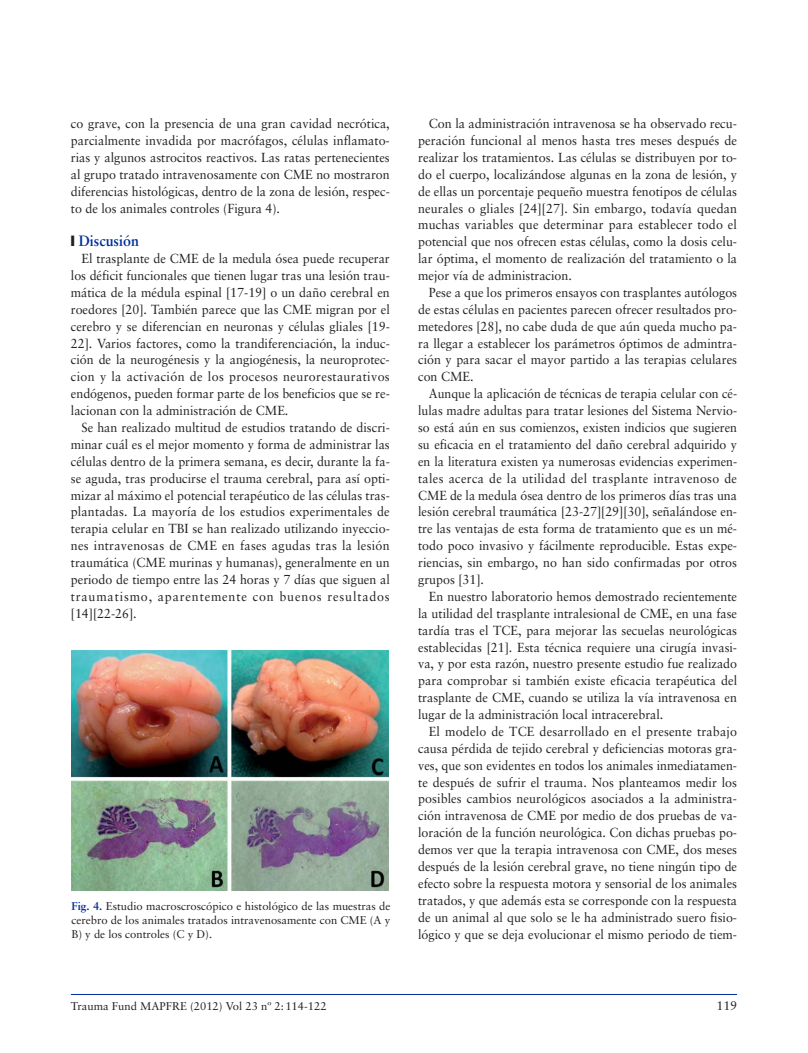
<style>
.page{position:relative;width:808px;height:1053px;background:#fff}
.page>*{position:absolute;margin:0;border:0;box-sizing:border-box;transform-origin:0 0}
.t1{font:700 15px "Sabon";color:#002d9d;scale:.95 1}
.t2{font:13.12px/16.9px "Sabon";color:#231f20;text-align:justify;scale:.95 1}
.t3{font:13.12px/16.9px "Sabon";color:#231f20;text-align:justify;scale:.94 1}
.t4{font:13.12px/16.9px "Sabon";color:#231f20;text-align:justify;scale:.96 1}
.t5{font:12.5px "Sabon";color:#231f20}
.t6{font:11.25px/13.8px "Sabon";color:#231f20;text-align:justify}
.s1{font-weight:700;color:#002d9d}
</style>
<div class="page">
<img style="left:71px;top:650px;width:317px;height:240px">
<hr style="left:71px;top:993px;width:666px;height:1px;background:#002d9d">
<p class="t2" style="left:71px;top:116px;width:337px">co grave, con la presencia de una gran cavidad necrótica, parcialmente invadida por macrófagos, células inflamato&shy;rias y algunos astrocitos reactivos. Las ratas pertenecientes al grupo tratado intravenosamente con CME no mostraron diferencias histológicas, dentro de la zona de lesión, respec&shy;to de los animales controles (Figura 4).</p>
<p class="t1" style="left:79px;top:235px;width:65px">Discusión</p>
<p class="t2" style="left:71px;top:251px;width:337px;text-indent:11px">El trasplante de CME de la medula ósea puede recuperar los déficit funcionales que tienen lugar tras una lesión trau&shy;mática de la médula espinal [17-19] o un daño cerebral en roedores [20]. También parece que las CME migran por el cerebro y se diferencian en neuronas y células gliales [19- 22]. Varios factores, como la trandiferenciación, la induc&shy;ción de la neurogénesis y la angiogénesis, la neuroprotec&shy;cion y la activación de los procesos neurorestaurativos endógenos, pueden formar parte de los beneficios que se re&shy;lacionan con la administración de CME.</p>
<p class="t2" style="left:71px;top:420px;width:337px;text-indent:11px">Se han realizado multitud de estudios tratando de discri&shy;minar cuál es el mejor momento y forma de administrar las células dentro de la primera semana, es decir, durante la fa&shy;se aguda, tras producirse el trauma cerebral, para así opti&shy;mizar al máximo el potencial terapéutico de las células tras&shy;plantadas. La mayoría de los estudios experimentales de terapia celular en TBI se han realizado utilizando inyeccio&shy;nes intravenosas de CME en fases agudas tras la lesión traumática (CME murinas y humanas), generalmente en un periodo de tiempo entre las 24 horas y 7 días que siguen al traumatismo, aparentemente con buenos resultados [14][22-26].</p>
<p class="t6" style="left:71px;top:900px;width:320px"><span class="s1">Fig. 4.</span> Estudio macroscroscópico e histológico de las muestras de cerebro de los animales tratados intravenosamente con CME (A y B) y de los controles (C y D).</p>
<p class="t4" style="left:418px;top:116px;width:334px;text-indent:11px">Con la administración intravenosa se ha observado recu&shy;peración funcional al menos hasta tres meses después de realizar los tratamientos. Las células se distribuyen por to&shy;do el cuerpo, localizándose algunas en la zona de lesión, y de ellas un porcentaje pequeño muestra fenotipos de células neurales o gliales [24][27]. Sin embargo, todavía quedan muchas variables que determinar para establecer todo el potencial que nos ofrecen estas células, como la dosis celu&shy;lar óptima, el momento de realización del tratamiento o la mejor vía de administracion.</p>
<p class="t2" style="left:418px;top:285px;width:337px;text-indent:11px">Pese a que los primeros ensayos con trasplantes autólogos de estas células en pacientes parecen ofrecer resultados pro&shy;metedores [28], no cabe duda de que aún queda mucho pa&shy;ra llegar a establecer los parámetros óptimos de admintra&shy;ción y para sacar el mayor partido a las terapias celulares con CME.</p>
<p class="t3" style="left:418px;top:386px;width:341px;text-indent:11px">Aunque la aplicación de técnicas de terapia celular con cé&shy;lulas madre adultas para tratar lesiones del Sistema Nervio&shy;so está aún en sus comienzos, existen indicios que sugieren su eficacia en el tratamiento del daño cerebral adquirido y en la literatura existen ya numerosas evidencias experimen&shy;tales acerca de la utilidad del trasplante intravenoso de CME de la medula ósea dentro de los primeros días tras una lesión cerebral traumática [23-27][29][30], señalándose en&shy;tre las ventajas de esta forma de tratamiento que es un mé&shy;todo poco invasivo y fácilmente reproducible. Estas expe&shy;riencias, sin embargo, no han sido confirmadas por otros grupos [31].</p>
<p class="t2" style="left:418px;top:589px;width:337px;text-indent:11px">En nuestro laboratorio hemos demostrado recientemente la utilidad del trasplante intralesional de CME, en una fase tardía tras el TCE, para mejorar las secuelas neurológicas establecidas [21]. Esta técnica requiere una cirugía invasi&shy;va, y por esta razón, nuestro presente estudio fue realizado para comprobar si también existe eficacia terapéutica del trasplante de CME, cuando se utiliza la vía intravenosa en lugar de la administración local intracerebral.</p>
<p class="t2" style="left:418px;top:724px;width:337px;text-indent:11px">El modelo de TCE desarrollado en el presente trabajo causa pérdida de tejido cerebral y deficiencias motoras gra&shy;ves, que son evidentes en todos los animales inmediatamen&shy;te después de sufrir el trauma. Nos planteamos medir los posibles cambios neurológicos asociados a la administra&shy;ción intravenosa de CME por medio de dos pruebas de va&shy;loración de la función neurológica. Con dichas pruebas po&shy;demos ver que la terapia intravenosa con CME, dos meses después de la lesión cerebral grave, no tiene ningún tipo de efecto sobre la respuesta motora y sensorial de los animales tratados, y que además esta se corresponde con la respuesta de un animal al que solo se le ha administrado suero fisio&shy;lógico y que se deja evolucionar el mismo periodo de tiem-</p>
<p class="t6" style="left:71px;top:999px;width:257px">Trauma Fund MAPFRE (2012) Vol 23 nº 2:114-122</p>
<p class="t5" style="left:716px;top:1000px;width:22px">119</p>
</div>
